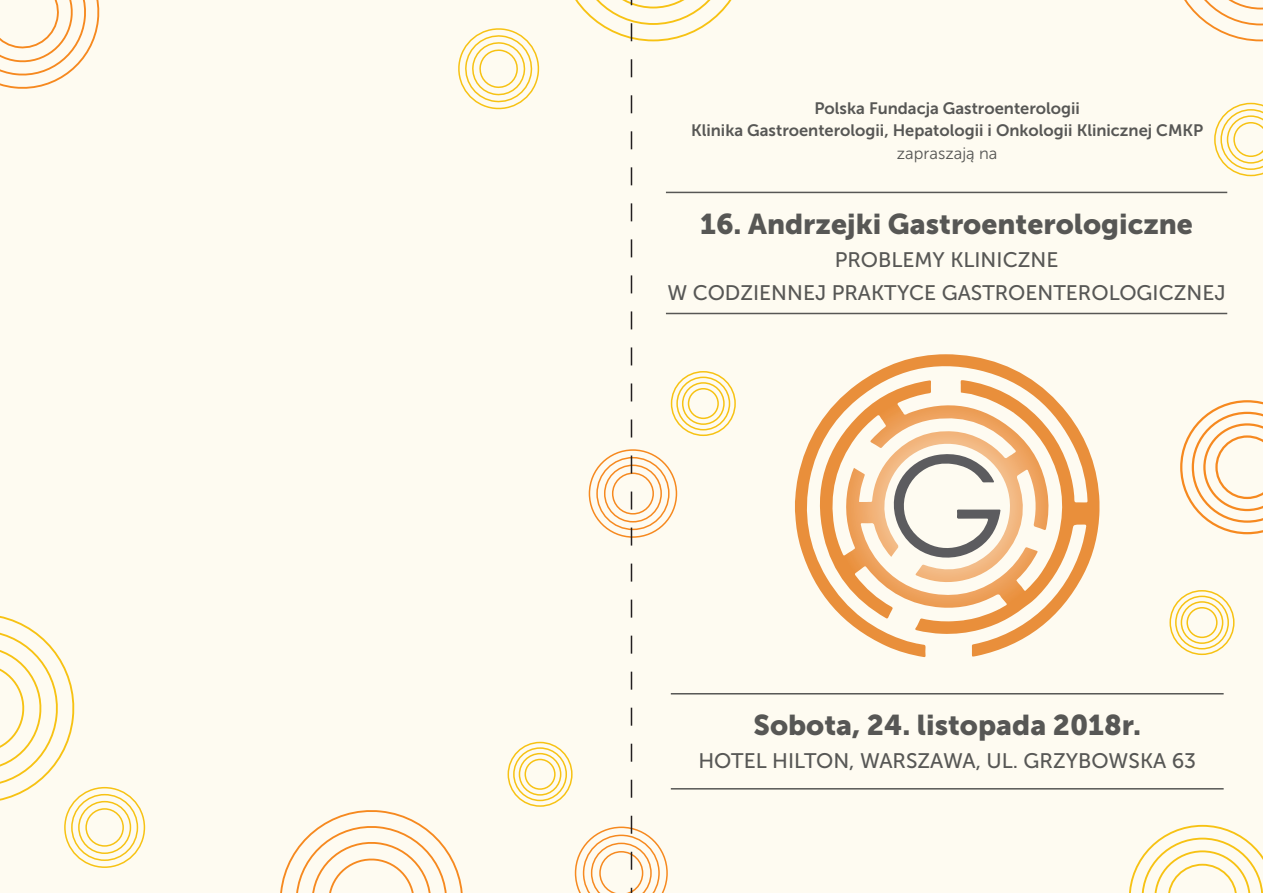
<style>
.page{position:relative;width:1263px;height:893px;background:#fefbf1}
.page>*{position:absolute;margin:0;border:0;box-sizing:border-box;transform-origin:0 0}
.t1{font:28.5px "Museo Sans 900";color:#575755}
.t2{font:21px/33px "Museo Sans 500";color:#575755;text-align:center}
.t3{font:16.5px/22.5px "Museo Sans 700";color:#575755;text-align:center}
.t4{font:16.5px "Museo Sans 300";color:#575755}
</style>
<div class="page">
<svg style="left:1184px;top:0;width:79px;height:41px"></svg>
<img style="left:1163px;top:102px;width:92px;height:92px">
<svg style="left:1214px;top:103px;width:49px;height:73px"></svg>
<img style="left:1078px;top:789px;width:146px;height:36px">
<svg style="left:1129px;top:825px;width:134px;height:68px"></svg>
<svg style="left:1180px;top:400px;width:83px;height:134px"></svg>
<svg style="left:280px;top:810px;width:183px;height:83px"></svg>
<svg style="left:458px;top:28px;width:82px;height:82px"></svg>
<svg style="left:0;top:0;width:100px;height:89px"></svg>
<svg style="left:0;top:616px;width:75px;height:185px"></svg>
<img style="left:13px;top:736px;width:133px;height:132px">
<div style="left:64px;top:787px;width:81px;height:81px;border:2px solid #f7c213;border-radius:50%"></div>
<div style="left:71px;top:794px;width:67px;height:67px;border:2px solid #f7c213;border-radius:50%"></div>
<div style="left:78px;top:801px;width:53px;height:53px;border:2px solid #f7c213;border-radius:50%"></div>
<div style="left:85px;top:808px;width:39px;height:39px;border:2px solid #f7c213;border-radius:50%"></div>
<img style="left:1118px;top:590px;width:117px;height:105px">
<div style="left:1169px;top:590px;width:65px;height:65px;border:2px solid #f7c213;border-radius:50%"></div>
<div style="left:1175px;top:596px;width:54px;height:53px;border:2px solid #f7c213;border-radius:50%"></div>
<div style="left:1181px;top:601px;width:42px;height:43px;border:2px solid #f7c213;border-radius:50%"></div>
<div style="left:1186px;top:607px;width:31px;height:31px;border:2px solid #f7c213;border-radius:50%"></div>
<img style="left:456px;top:741px;width:103px;height:117px">
<div style="left:507px;top:742px;width:66px;height:65px;border:2px solid #f7c213;border-radius:50%"></div>
<div style="left:513px;top:747px;width:54px;height:54px;border:2px solid #f7c213;border-radius:50%"></div>
<div style="left:519px;top:753px;width:42px;height:43px;border:2px solid #f7c213;border-radius:50%"></div>
<div style="left:524px;top:759px;width:32px;height:31px;border:2px solid #f7c213;border-radius:50%"></div>
<svg style="left:559px;top:0;width:189px;height:893px"></svg>
<svg style="left:795px;top:360px;width:292px;height:297px"></svg>
<svg style="left:885px;top:452px;width:115px;height:114px"></svg>
<hr style="left:666px;top:313px;width:561px;height:1px;background:#575755">
<hr style="left:666px;top:192px;width:561px;height:1px;background:#575755">
<hr style="left:671px;top:788px;width:553px;height:1px;background:#575755">
<hr style="left:671px;top:693px;width:553px;height:1px;background:#575755">
<p class="t3" style="left:691px;top:97px;width:514px">Polska Fundacja Gastroenterologii<br>Klinika Gastroenterologii, Hepatologii i Onkologii Klinicznej CMKP</p>
<p class="t4" style="left:897px;top:144px;width:102px">zapraszają na</p>
<h1 class="t1" style="left:700px;top:208px;width:494px">16. Andrzejki Gastroenterologiczne</h1>
<p class="t2" style="left:667px;top:243px;width:560px">PROBLEMY KLINICZNE<br>W CODZIENNEJ PRAKTYCE GASTROENTEROLOGICZNEJ</p>
<h1 class="t1" style="left:753px;top:709px;width:389px">Sobota, 24. listopada 2018r.</h1>
<p class="t2" style="left:698px;top:745px;width:499px">HOTEL HILTON, WARSZAWA, UL. GRZYBOWSKA 63</p>
</div>
